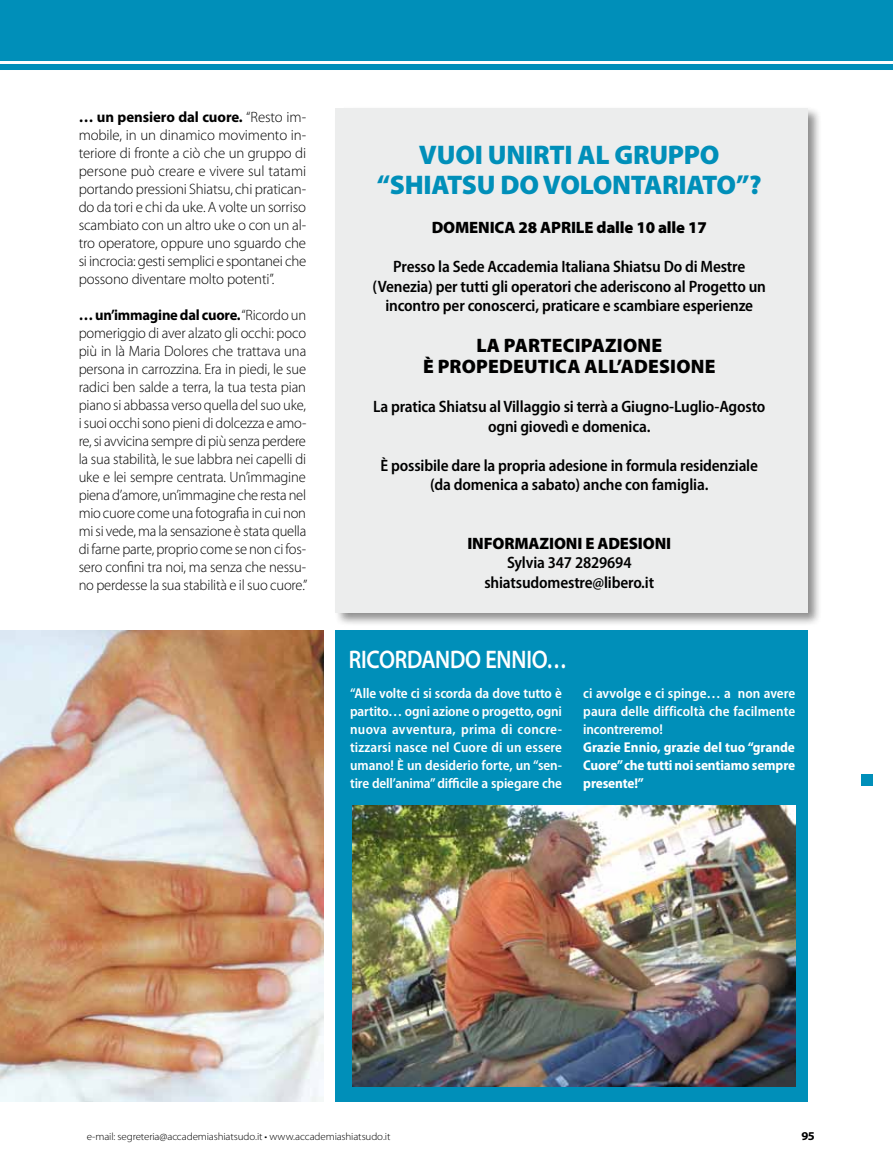
<style>
.page{position:relative;width:893px;height:1170px;background:#fff}
.page>*{position:absolute;margin:0;border:0;box-sizing:border-box;transform-origin:0 0}
.t1{font:900 27px/30px "Myriad Pro";letter-spacing:-.01em;color:#008fb9;text-align:center}
.t2{font:600 semi-expanded 25.5px "Myriad Pro";letter-spacing:-.01em;color:#fff;scale:.8 1}
.t3{font:900 19.5px/21px "Myriad Pro";letter-spacing:.01em;color:#000;text-align:center}
.t4{font:600 semi-condensed 16.5px/19.5px "Myriad Pro";letter-spacing:-.01em;color:#000;text-align:center}
.t5{font:900 16.5px "Myriad Pro";letter-spacing:-.01em;color:#000}
.t6{font:300 15px/18px "Myriad Pro";letter-spacing:-.01em;color:#000;text-align:justify}
.t7{font:600 semi-condensed 14.25px/18px "Myriad Pro";color:#fff;text-align:justify}
.t8{font:700 12px "Myriad Pro";color:#000;scale:1.05 1}
.t9{font:300 10.5px "Myriad Pro";letter-spacing:-.01em;color:#000;scale:1.05 1}
.s1{font-weight:700}
.s2{font-weight:900;font-stretch:normal}
</style>
<div class="page">
<div style="left:0;top:64px;width:893px;height:6px;background:#008fb9"></div>
<div style="left:0;top:0;width:893px;height:60px;background:#008fb9"></div>
<div style="left:336px;top:630px;width:472px;height:471px;background:#008fb9"></div>
<div style="left:334px;top:106px;width:488px;height:520px;background:#000;opacity:.45"></div>
<div style="left:336px;top:108px;width:472px;height:504px;background:#eceded"></div>
<div style="left:861px;top:774px;width:12px;height:12px;background:#008fb9"></div>
<img style="left:352px;top:805px;width:443px;height:281px">
<img style="left:0;top:630px;width:324px;height:471px">
<p class="t6" style="left:79px;top:107px;width:229px"><span class="s1">… un pensiero dal cuore.</span> “Resto im&shy;mobile, in un dinamico movimento in&shy;teriore di fronte a ciò che un gruppo di persone può creare e vivere sul tatami portando pressioni Shiatsu, chi pratican&shy;do da tori e chi da uke. A volte un sorriso scambiato con un altro uke o con un al&shy;tro operatore, oppure uno sguardo che si incrocia: gesti semplici e spontanei che possono diventare molto potenti”.</p>
<p class="t6" style="left:79px;top:305px;width:230px"><span class="s1">… un’immagine dal cuore.</span> “Ricordo un pomeriggio di aver alzato gli occhi: poco più in là Maria Dolores che trattava una persona in carrozzina. Era in piedi, le sue radici ben salde a terra, la tua testa pian piano si abbassa verso quella del suo uke, i suoi occhi sono pieni di dolcezza e amo&shy;re, si avvicina sempre di più senza perdere la sua stabilità, le sue labbra nei capelli di uke e lei sempre centrata. Un’immagine piena d’amore, un’immagine che resta nel mio cuore come una fotografia in cui non mi si vede, ma la sensazione è stata quella di farne parte, proprio come se non ci fos&shy;sero confini tra noi, ma senza che nessu&shy;no perdesse la sua stabilità e il suo cuore.”</p>
<p class="t1" style="left:377px;top:139px;width:386px">VUOI UNIRTI AL GRUPPO “SHIATSU DO VOLONTARIATO”?</p>
<p class="t5" style="left:432px;top:217px;width:277px">DOMENICA 28 APRILE dalle 10 alle 17</p>
<p class="t4" style="left:372px;top:257px;width:395px">Presso la Sede Accademia Italiana Shiatsu Do di Mestre (Venezia) per tutti gli operatori che aderiscono al Progetto un incontro per conoscerci, praticare e scambiare esperienze</p>
<p class="t3" style="left:423px;top:334px;width:294px">LA PARTECIPAZIONE<br>è PROPEDEUTICA ALL’ADESIONE</p>
<p class="t4" style="left:373px;top:397px;width:394px">La pratica Shiatsu al Villaggio si terrà a Giugno-Luglio-Agosto ogni giovedì e domenica.</p>
<p class="t4" style="left:380px;top:455px;width:379px">È possibile dare la propria adesione in formula residenziale (da domenica a sabato) anche con famiglia.</p>
<p class="t4" style="left:467px;top:533px;width:205px"><span class="s2">INFORMAZIONI E ADESIONI<br></span>Sylvia 347 2829694 shiatsudomestre@libero.it</p>
<p class="t2" style="left:349px;top:644px;width:274px">RICORDANDO ENNIO…</p>
<p class="t7" style="left:350px;top:684px;width:214px">“Alle volte ci si scorda da dove tutto è partito… ogni azione o progetto, ogni nuova avventura, prima di concre&shy;tizzarsi nasce nel Cuore di un essere umano! È un desiderio forte, un “sen&shy;tire dell’anima” difficile a spiegare che</p>
<p class="t7" style="left:583px;top:684px;width:213px;text-align:left">ci avvolge e ci spinge… a non avere paura delle difficoltà che facilmente incontreremo!<br><span class="s1">Grazie Ennio, grazie del tuo “grande<br>Cuore” che tutti noi sentiamo sempre presente!”</span></p>
<p class="t9" style="left:87px;top:1129px;width:291px">e-mail: segreteria@accademiashiatsudo.it • www.accademiashiatsudo.it</p>
<p class="t8" style="left:802px;top:1127px;width:14px">95</p>
</div>
